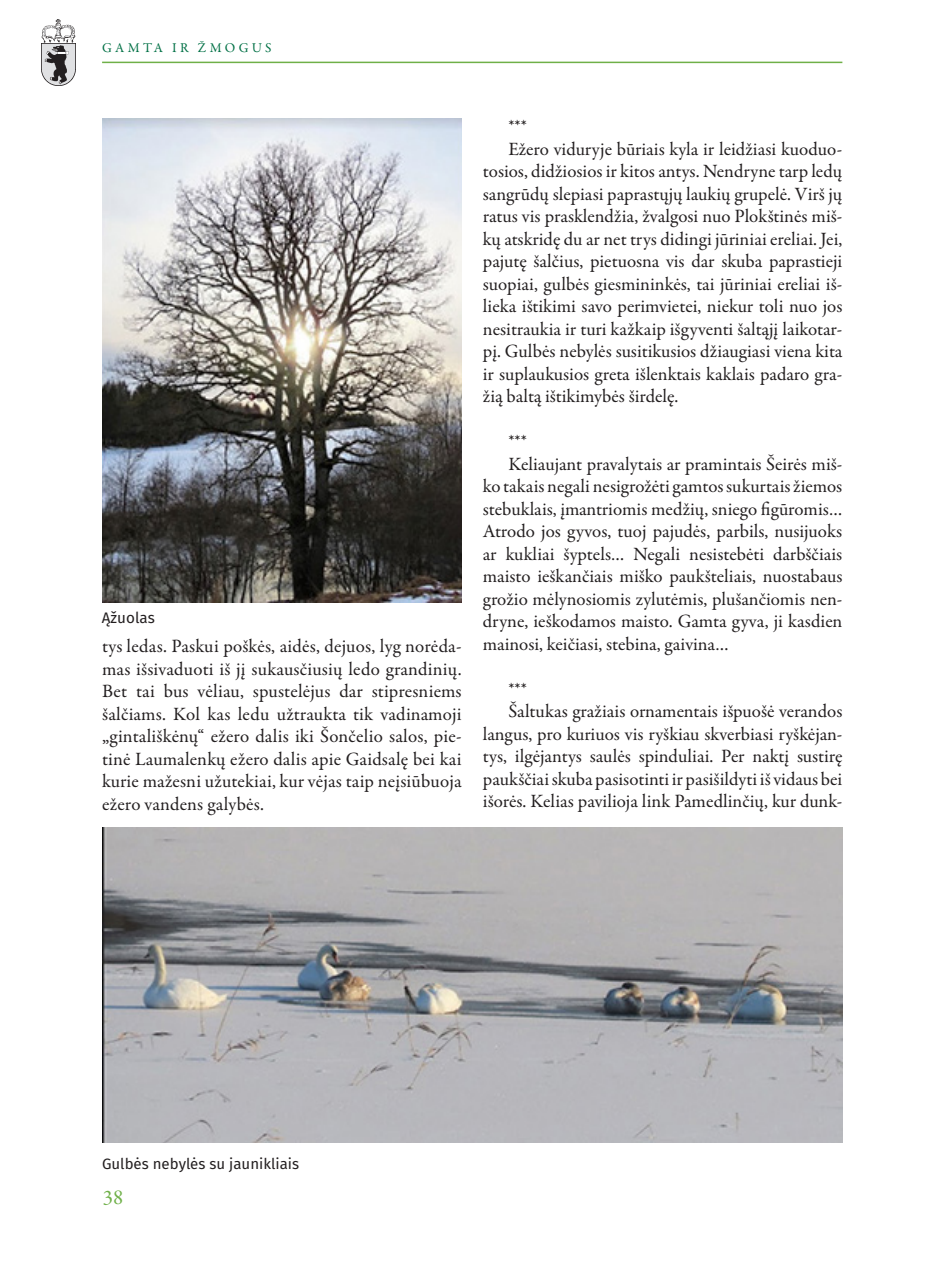
<style>
.page{position:relative;width:936px;height:1276px;background:#fff}
.page>*{position:absolute;margin:0;border:0;box-sizing:border-box;transform-origin:0 0}
.t1{font:21px "Garamond Premr Pro";color:#6fb048}
.tekstas{font:18.9px/22.5px "Garamond Premr Pro";color:#231f20;text-align:justify}
.parašas{font:15.15px "Fira Sans";color:#231f20}
.parašas-2{font:15px "Fira Sans";color:#231f20}
.t2{font:13.5px "Garamond Premr Pro";letter-spacing:.245em;color:#017045}
</style>
<div class="page">
<img style="left:41px;top:19px;width:35px;height:67px">
<hr style="left:102px;top:62px;width:740px;height:1px;background:#6fb048">
<img style="left:102px;top:827px;width:740px;height:315px">
<img style="left:102px;top:118px;width:359px;height:484px">
<p class="t2" style="left:102px;top:39px;width:171px">GAMTA IR ŽMOGUS</p>
<p class="parašas" style="left:102px;top:607px;width:54px">Ąžuolas</p>
<p class="tekstas" style="left:102px;top:635px;width:361px">tys ledas. Paskui poškės, aidės, dejuos, lyg norėda&shy;mas išsivaduoti iš jį sukausčiusių ledo grandinių.<br>Bet tai bus vėliau, spustelėjus dar stipresniems šalčiams. Kol kas ledu užtraukta tik vadinamoji „gintališkėnų“ ežero dalis iki Šončelio salos, pie&shy;tinė Laumalenkų ežero dalis apie Gaidsalę bei kai kurie mažesni užutekiai, kur vėjas taip neįsiūbuoja ežero vandens galybės.</p>
<p class="tekstas" style="left:508px;top:115px;width:20px">***</p>
<p class="tekstas" style="left:483px;top:138px;width:361px;text-indent:26px">Ežero viduryje būriais kyla ir leidžiasi kuoduo&shy;tosios, didžiosios ir kitos antys. Nendryne tarp ledų sangrūdų slepiasi paprastųjų laukių grupelė. Virš jų ratus vis prasklendžia, žvalgosi nuo Plokštinės miš&shy;kų atskridę du ar net trys didingi jūriniai ereliai. Jei, pajutę šalčius, pietuosna vis dar skuba paprastieji suopiai, gulbės giesmininkės, tai jūriniai ereliai iš&shy;lieka ištikimi savo perimvietei, niekur toli nuo jos nesitraukia ir turi kažkaip išgyventi šaltąjį laikotar&shy;pį. Gulbės nebylės susitikusios džiaugiasi viena kita ir suplaukusios greta išlenktais kaklais padaro gra&shy;žią baltą ištikimybės širdelę.</p>
<p class="tekstas" style="left:508px;top:430px;width:20px">***</p>
<p class="tekstas" style="left:483px;top:453px;width:361px;text-indent:26px">Keliaujant pravalytais ar pramintais Šeirės miš&shy;ko takais negali nesigrožėti gamtos sukurtais žiemos stebuklais, įmantriomis medžių, sniego figūromis… Atrodo jos gyvos, tuoj pajudės, parbils, nusijuoks ar kukliai šyptels… Negali nesistebėti darbščiais maisto ieškančiais miško paukšteliais, nuostabaus grožio mėlynosiomis zylutėmis, plušančiomis nen&shy;dryne, ieškodamos maisto. Gamta gyva, ji kasdien mainosi, keičiasi, stebina, gaivina…</p>
<p class="tekstas" style="left:508px;top:678px;width:20px">***</p>
<p class="tekstas" style="left:483px;top:700px;width:361px;text-indent:26px">Šaltukas gražiais ornamentais išpuošė verandos langus, pro kuriuos vis ryškiau skverbiasi ryškėjan&shy;tys, ilgėjantys saulės spinduliai. Per naktį sustirę paukščiai skuba pasisotinti ir pasišildyti iš vidaus bei išorės. Kelias pavilioja link Pamedlinčių, kur dunk-</p>
<p class="parašas-2" style="left:102px;top:1153px;width:198px">Gulbės nebylės su jaunikliais</p>
<p class="t1" style="left:103px;top:1184px;width:22px">38</p>
</div>
